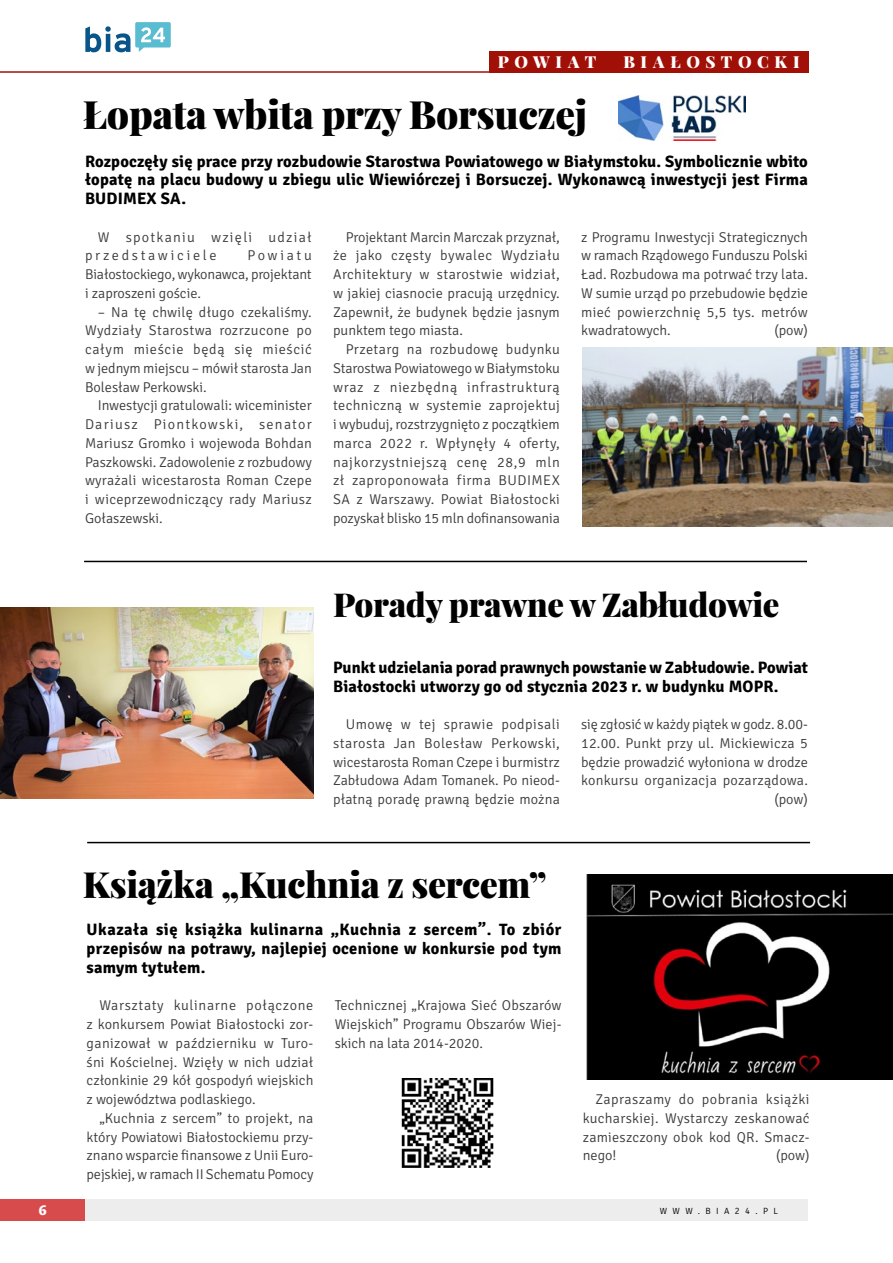
<style>
.page{position:relative;width:893px;height:1263px;background:#fff}
.page>*{position:absolute;margin:0;border:0;box-sizing:border-box;transform-origin:0 0}
.t1{font:900 39px "Playfair Display";letter-spacing:-.01em;color:#000}
.t2{font:900 36px "Playfair Display";letter-spacing:-.01em;color:#000}
.t3{font:900 33px "Playfair Display";letter-spacing:-.01em;color:#000}
.t4{font:700 16.5px/18.8px "Signika";letter-spacing:.01em;color:#000;text-align:justify}
.t5{font:900 16.5px "Playfair Display";letter-spacing:.335em;color:#fff}
.t6{font:300 14.25px/18.8px "Signika";letter-spacing:.01em;color:#3c3c3b;text-align:justify}
.t7{font:300 14.25px/18.8px "Signika";letter-spacing:.09em;color:#3c3c3b}
.t8{font:800 13.5px "Costa Ptf";color:#fff}
.t9{font:300 9px "Signika";letter-spacing:.605em;color:#000}
</style>
<div class="page">
<div style="left:75px;top:1199px;width:733px;height:21px;background:#ededed"></div>
<div style="left:0;top:1199px;width:85px;height:21px;background:#d84b4d"></div>
<hr style="left:0;top:71px;width:808px;height:2px;background:#a11007">
<svg style="left:85px;top:22px;width:86px;height:30px"></svg>
<img style="left:582px;top:348px;width:311px;height:178px">
<hr style="left:84px;top:561px;width:723px;height:1px;background:#000">
<hr style="left:87px;top:842px;width:723px;height:1px;background:#000">
<img style="left:0;top:608px;width:314px;height:190px">
<img style="left:401px;top:1078px;width:93px;height:89px">
<img style="left:587px;top:874px;width:306px;height:205px">
<img style="left:619px;top:96px;width:126px;height:44px">
<div style="left:489px;top:52px;width:319px;height:21px;background:#a11007"></div>
<p class="t5" style="left:498px;top:51px;width:100px">POWIAT</p>
<p class="t5" style="left:623px;top:51px;width:178px">BIAŁOSTOCKI</p>
<h1 class="t1" style="left:83px;top:89px;width:506px">Łopata wbita przy Borsuczej</h1>
<p class="t4" style="left:85px;top:151px;width:724px">Rozpoczęły się prace przy rozbudowie Starostwa Powiatowego w Białymstoku. Symbolicznie wbito łopatę na placu budowy u zbiegu ulic Wiewiórczej i Borsuczej. Wykonawcą inwestycji jest Firma BUDI</p>
<p class="t4" style="left:123px;top:188px;width:65px">MEX SA.</p>
<p class="t7" style="left:85px;top:226px;width:228px;text-indent:13px">W spotkaniu wzięli udział przedstawiciele</p>
<p class="t6" style="left:333px;top:226px;width:228px;text-indent:13px">Projektant Marcin Marczak przyznał, że jako częsty bywalec Wydziału Architektury w starostwie widział, w jakiej ciasnocie pracują urzędnicy.<br>Zapewnił, że budynek będzie jasnym punktem tego miasta.</p>
<p class="t6" style="left:333px;top:339px;width:228px;text-indent:13px">Przetarg na rozbudowę budynku Starostwa Powiatowego w Białymstoku wraz z niezbędną infrastrukturą techniczną w systemie zaprojektuj i wybuduj, rozstrzygnięto z początkiem marca 2022 r. Wpłynęły 4 oferty, najkorzystniejszą cenę 28,9 mln zł zaproponowała firma BUDI</p>
<p class="t6" style="left:581px;top:226px;width:228px">z Programu I nwestycji Strategicznych w ramach Rządowego Funduszu Polski Ład. Rozbudowa ma potrwać trzy lata.<br>W sumie urząd po przebudowie będzie mieć powierzchnię 5,5 tys. metrów kwadratowych.</p>
<p class="t6" style="left:85px;top:245px;width:228px;text-indent:162px">Powiatu Białostockiego, wykonawca, projektant i zaproszeni goście.</p>
<p class="t6" style="left:85px;top:301px;width:228px;text-indent:13px">– N a tę chwilę długo czekaliśmy.<br>Wydziały Starostwa rozrzucone po całym mieście będą się mieścić w jednym miejscu – mówił starosta Jan Bolesław Perkowski.</p>
<p class="t6" style="left:85px;top:395px;width:228px;text-indent:13px">I nwestycji gratulowali: wiceminister Dariusz Piontkowski, senator Mariusz Gromko i wojewoda Bohdan Paszkowski. Zadowolenie z rozbudowy wyrażali wicestarosta Roman Czepe i wiceprzewodniczący rady Mariusz Gołaszewski.</p>
<p class="t6" style="left:774px;top:320px;width:35px">(pow)</p>
<p class="t6" style="left:333px;top:470px;width:228px;text-indent:198px">MEX SA z Warszawy. Powiat Białostocki pozyskał blisko 15 mln dofinansowania</p>
<h3 class="t3" style="left:333px;top:584px;width:448px">Porady prawne w Zabłudowie</h3>
<p class="t4" style="left:333px;top:657px;width:476px">Punkt udzielania porad prawnych powstanie w Zabłudowie. Powiat<br>Białostocki utworzy go od stycznia 2023 r. w budynku MOPR</p>
<p class="t4" style="left:774px;top:676px;width:6px">.</p>
<p class="t6" style="left:333px;top:714px;width:228px;text-indent:13px">U mowę w tej sprawie podpisali starosta Jan Bolesław Perkowski, wicestarosta Roman Czepe i burmistrz Zabłudowa Adam Tomanek. Po nieod&shy;płatną poradę prawną będzie można</p>
<p class="t6" style="left:581px;top:714px;width:228px;text-align:right">się zgłosić w każdy piątek w godz. 8.00-<br>12.00. Punkt przy ul. Mickiewicza 5 będzie prowadzić wyłoniona w drodze konkursu organizacja pozarządowa. (pow)</p>
<h2 class="t2" style="left:83px;top:861px;width:465px">Książka „Kuchnia z sercem”</h2>
<p class="t4" style="left:87px;top:919px;width:476px">Ukazała się książka kulinarna „Kuchnia z sercem”. To zbiór przepisów na potrawy, najlepiej ocenione w konkursie pod tym samym tytułem.</p>
<p class="t6" style="left:87px;top:995px;width:228px;text-indent:13px">Warsztaty kulinarne połączone z konkursem Powiat Białostocki zor&shy;ganizował w październiku w Turo&shy;śni Kościelnej. Wzięły w nich udział członkinie 29 kół gospodyń wiejskich z województwa podlaskiego.</p>
<p class="t6" style="left:87px;top:1108px;width:228px;text-indent:13px">„Kuchnia z sercem” to projekt, na który Powiatowi Białostockiemu przy&shy;znano wsparcie finansowe z U nii Euro&shy;pejskiej, w ramach II Schematu Pomocy</p>
<p class="t6" style="left:335px;top:995px;width:228px">Technicznej „Krajowa Sieć Obszarów Wiejskich” Programu Obszarów Wiej&shy;skich na lata 2014-2020.</p>
<p class="t6" style="left:583px;top:1089px;width:228px;text-indent:13px">Zapraszamy do pobrania książki kucharskiej. Wystarczy zeskanować zamieszczony obok kod QR. Smacz&shy;nego!</p>
<p class="t6" style="left:776px;top:1145px;width:35px">(pow)</p>
<p class="t8" style="left:39px;top:1202px;width:9px">6</p>
<p class="t9" style="left:660px;top:1204px;width:120px">www.bia24.pl</p>
</div>
